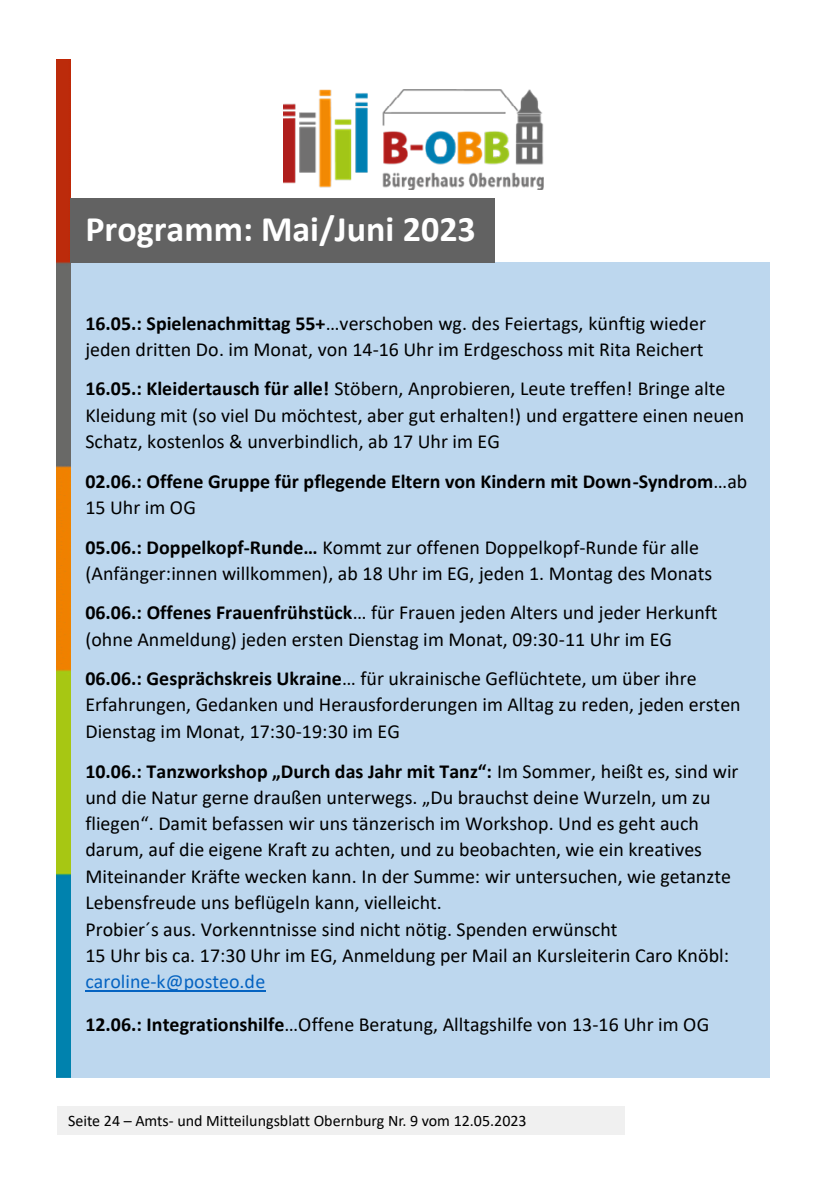
<style>
.page{position:relative;width:840px;height:1191px;background:#fff}
.page>*{position:absolute;margin:0;border:0;box-sizing:border-box;transform-origin:0 0}
.t1{font:700 36px "Calibri";color:#fff}
.t2{font:20px/26.4px "Calibri";color:#000}
.t3{font:700 20px/26.4px "Calibri";color:#000}
.t4{font:16px "Calibri";color:#000}
.s1{font-weight:700}
.s2{font-weight:400}
.s3{color:#0563c1}
</style>
<div class="page">
<div style="left:57px;top:1106px;width:567px;height:28px;background:#f0f0f0"></div>
<div style="left:70px;top:262px;width:699px;height:815px;background:#bdd7ee"></div>
<hr style="left:85px;top:990px;width:180px;height:1px;background:#0563c1">
<img style="left:57px;top:59px;width:13px;height:1018px">
<img style="left:283px;top:90px;width:260px;height:100px">
<div style="left:70px;top:198px;width:424px;height:64px;background:#626262"></div>
<h1 class="t1" style="left:85px;top:203px;width:391px">Programm: Mai/Juni 2023</h1>
<p class="t2" style="left:85px;top:309px;width:621px"><span class="s1">16.05.: Spielenachmittag 55+</span>…verschoben wg. des Feiertags, künftig wieder jeden dritten Do. im Monat, von 14-16 Uhr im Erdgeschoss mit Rita Reichert</p>
<p class="t2" style="left:85px;top:375px;width:660px"><span class="s1">16.05.: Kleidertausch für alle!</span> Stöbern, Anprobieren, Leute treffen! Bringe alte<br>Kleidung mit (so viel Du möchtest, aber gut erhalten!) und ergattere einen neuen<br>Schatz, kostenlos &amp; unverbindlich, ab 17 Uhr im EG</p>
<p class="t3" style="left:85px;top:467px;width:663px">02.06.: Offene Gruppe für pflegende Eltern von Kindern mit Down-Syndrom<span class="s2">…ab<br>15 Uhr im OG</span></p>
<p class="t2" style="left:85px;top:533px;width:628px"><span class="s1">05.06.: Doppelkopf-Runde…</span> Kommt zur offenen Doppelkopf-Runde für alle (Anfänger:innen willkommen), ab 18 Uhr im EG, jeden 1. Montag des Monats</p>
<p class="t2" style="left:85px;top:599px;width:633px"><span class="s1">06.06.: Offenes Frauenfrühstück</span>… für Frauen jeden Alters und jeder Herkunft (ohne Anmeldung) jeden ersten Dienstag im Monat, 09:30-11 Uhr im EG</p>
<p class="t2" style="left:85px;top:665px;width:656px"><span class="s1">06.06.: Gesprächskreis Ukraine</span>… für ukrainische Geflüchtete, um über ihre<br>Erfahrungen, Gedanken und Herausforderungen im Alltag zu reden, jeden ersten<br>Dienstag im Monat, 17:30-19:30 im EG</p>
<p class="t2" style="left:85px;top:757px;width:654px"><span class="s1">10.06.: Tanzworkshop „Durch das Jahr mit Tanz“:</span> Im Sommer, heißt es, sind wir und die Natur gerne draußen unterwegs. „Du brauchst deine Wurzeln, um zu fliegen“. Damit befassen wir uns tänzerisch im Workshop. Und es geht auch darum, auf die eigene Kraft zu achten, und zu beobachten, wie ein kreatives Miteinander Kräfte wecken kann. In der Summe: wir untersuchen, wie getanzte Lebensfreude uns beflügeln kann, vielleicht.<br>Probier´s aus. Vorkenntnisse sind nicht nötig. Spenden erwünscht<br>15 Uhr bis ca. 17:30 Uhr im EG, Anmeldung per Mail an Kursleiterin Caro Knöbl:</p>
<p class="t2" style="left:85px;top:960px;width:625px;line-height:42.4px"><span class="s3">caroline-k@posteo.de<br></span><span class="s1">12.06.: Integrationshilfe</span>…Offene Beratung, Alltagshilfe von 13-16 Uhr im OG</p>
<p class="t4" style="left:68px;top:1109px;width:460px">Seite 24 – Amts- und Mitteilungsblatt Obernburg Nr. 9 vom 12.05.2023</p>
</div>
